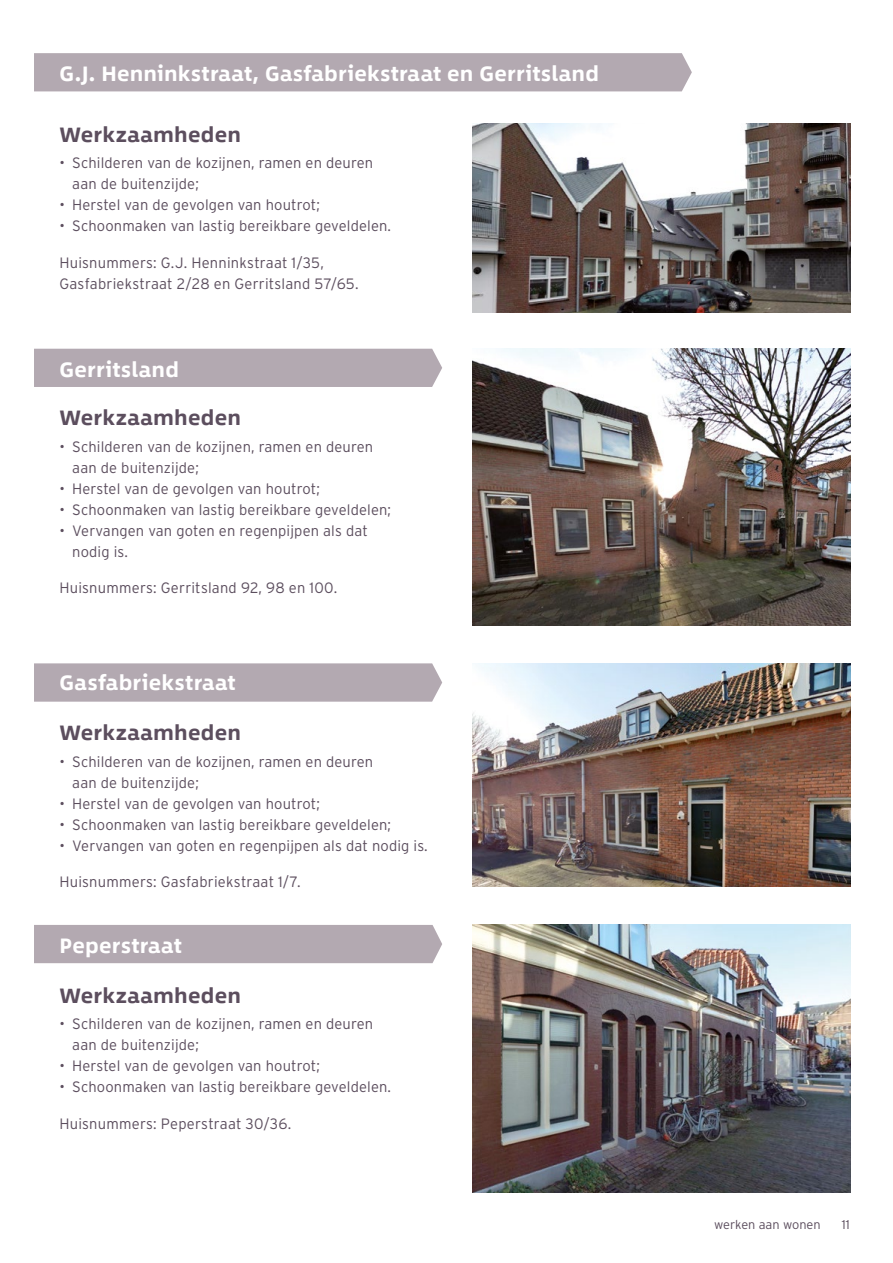
<style>
.page{position:relative;width:893px;height:1263px;background:#fff}
.page>*{position:absolute;margin:0;border:0;box-sizing:border-box;transform-origin:0 0}
.t1{font:700 21px "Between 1";letter-spacing:.015em;color:#fff}
.t2{font:700 21px "Between 1";letter-spacing:.015em;color:#5c4e5e}
.t3{font:300 15px/21px "Interstate";letter-spacing:.01em;color:#5c4e5e}
.t4{font:300 12.75px "Interstate";color:#5c4e5e}
</style>
<div class="page">
<div style="left:34px;top:53px;width:658px;height:38px;background:#b3a9b1"></div>
<div style="left:34px;top:349px;width:408px;height:38px;background:#b3a9b1"></div>
<img style="left:472px;top:349px;width:378px;height:276px">
<div style="left:34px;top:663px;width:408px;height:39px;background:#b3a9b1"></div>
<img style="left:472px;top:123px;width:378px;height:190px">
<img style="left:473px;top:663px;width:377px;height:224px">
<div style="left:34px;top:925px;width:408px;height:38px;background:#b3a9b1"></div>
<img style="left:472px;top:925px;width:378px;height:268px">
<h1 class="t1" style="left:60px;top:61px;width:541px">G.J. Henninkstraat, Gasfabriekstraat en Gerritsland</h1>
<h1 class="t2" style="left:60px;top:121px;width:183px">Werkzaamheden</h1>
<p class="t3" style="left:72px;top:152px;width:302px;text-indent:-13px">• Schilderen van de kozijnen, ramen en deuren aan de buitenzijde;</p>
<p class="t3" style="left:60px;top:194px;width:262px">• Herstel van de gevolgen van houtrot;</p>
<p class="t3" style="left:60px;top:215px;width:333px">• Schoonmaken van lastig bereikbare geveldelen.</p>
<p class="t3" style="left:60px;top:252px;width:301px">Huisnummers: G.J. Henninkstraat 1/35,<br>Gasfabriekstraat 2/28 en Gerritsland 57/65.</p>
<h1 class="t1" style="left:60px;top:356px;width:121px">Gerritsland</h1>
<h1 class="t2" style="left:60px;top:405px;width:183px">Werkzaamheden</h1>
<p class="t3" style="left:72px;top:436px;width:302px;text-indent:-13px">• Schilderen van de kozijnen, ramen en deuren aan de buitenzijde;</p>
<p class="t3" style="left:60px;top:478px;width:262px">• Herstel van de gevolgen van houtrot;</p>
<p class="t3" style="left:60px;top:499px;width:333px">• Schoonmaken van lastig bereikbare geveldelen;</p>
<p class="t3" style="left:72px;top:520px;width:297px;text-indent:-13px">• Vervangen van goten en regenpijpen als dat nodig is.</p>
<p class="t3" style="left:60px;top:577px;width:279px">Huisnummers: Gerritsland 92, 98 en 100.</p>
<h1 class="t1" style="left:60px;top:670px;width:178px">Gasfabriekstraat</h1>
<h1 class="t2" style="left:60px;top:720px;width:183px">Werkzaamheden</h1>
<p class="t3" style="left:72px;top:751px;width:302px;text-indent:-13px">• Schilderen van de kozijnen, ramen en deuren aan de buitenzijde;</p>
<p class="t3" style="left:60px;top:793px;width:262px">• Herstel van de gevolgen van houtrot;</p>
<p class="t3" style="left:60px;top:814px;width:333px">• Schoonmaken van lastig bereikbare geveldelen;</p>
<p class="t3" style="left:60px;top:835px;width:370px">• Vervangen van goten en regenpijpen als dat nodig is.</p>
<p class="t3" style="left:60px;top:871px;width:242px">Huisnummers: Gasfabriekstraat 1/7.</p>
<h1 class="t1" style="left:60px;top:933px;width:124px">Peperstraat</h1>
<h1 class="t2" style="left:60px;top:982px;width:183px">Werkzaamheden</h1>
<p class="t3" style="left:72px;top:1013px;width:302px;text-indent:-13px">• Schilderen van de kozijnen, ramen en deuren aan de buitenzijde;</p>
<p class="t3" style="left:60px;top:1055px;width:262px">• Herstel van de gevolgen van houtrot;</p>
<p class="t3" style="left:60px;top:1076px;width:333px">• Schoonmaken van lastig bereikbare geveldelen.</p>
<p class="t3" style="left:60px;top:1113px;width:233px">Huisnummers: Peperstraat 30/36.</p>
<p class="t4" style="left:714px;top:1217px;width:108px">werken aan wonen</p>
<p class="t4" style="left:842px;top:1217px;width:9px">11</p>
</div>
